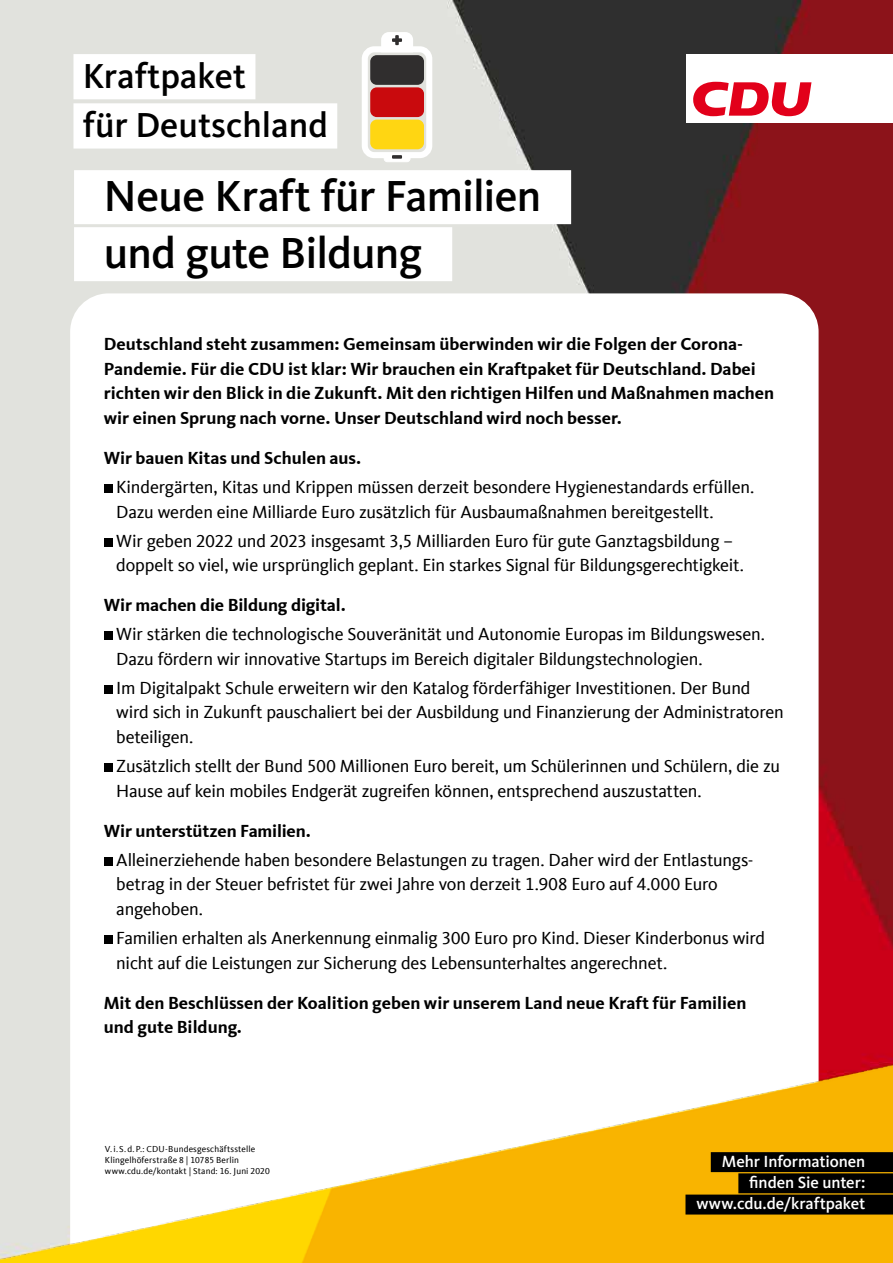
<style>
.page{position:relative;width:893px;height:1263px;background:#fff}
.page>*{position:absolute;margin:0;border:0;box-sizing:border-box;transform-origin:0 0}
.t1{font:500 45px/57px "CDU Kievit Tab";letter-spacing:-.02em;color:#000}
.t2{font:500 36px/49.2px "CDU Kievit";color:#000}
.t3{font:18px/24.8px "CDU Kievit Tab";letter-spacing:-.01em;color:#000}
.t4{font:700 18px/24.8px "CDU Kievit Tab";color:#000}
.t5{font:500 16.8px/21.1px "CDU Kievit Tab";letter-spacing:-.005em;color:#fff;text-align:right}
.t6{font:9px/10.8px "CDU Kievit Tab";letter-spacing:.015em;color:#000}
</style>
<div class="page">
<img style="left:0;top:0;width:893px;height:997px">
<div style="left:686px;top:54px;width:207px;height:69px;background:#fff"></div>
<svg style="left:693px;top:82px;width:118px;height:34px"></svg>
<div style="left:74px;top:170px;width:497px;height:54px;background:#fff"></div>
<div style="left:74px;top:227px;width:378px;height:54px;background:#fff"></div>
<svg style="left:70px;top:293px;width:749px;height:704px"></svg>
<img style="left:0;top:997px;width:893px;height:266px">
<div style="left:104px;top:484px;width:8px;height:9px;background:#000"></div>
<div style="left:104px;top:538px;width:8px;height:8px;background:#000"></div>
<div style="left:104px;top:631px;width:8px;height:9px;background:#000"></div>
<div style="left:104px;top:685px;width:8px;height:9px;background:#000"></div>
<div style="left:104px;top:764px;width:8px;height:8px;background:#000"></div>
<div style="left:104px;top:857px;width:8px;height:9px;background:#000"></div>
<div style="left:104px;top:936px;width:8px;height:8px;background:#000"></div>
<div style="left:73px;top:54px;width:182px;height:45px;background:#fff"></div>
<div style="left:73px;top:103px;width:264px;height:46px;background:#fff"></div>
<div style="left:362px;top:46px;width:70px;height:112px;border:6px solid #fff;border-radius:10px"></div>
<div style="left:370px;top:55px;width:54px;height:30px;background:#302e2e;border-radius:7px"></div>
<div style="left:370px;top:87px;width:54px;height:30px;background:#c90a0d;border-radius:7px"></div>
<div style="left:370px;top:120px;width:54px;height:29px;background:#ffd612;border-radius:7px"></div>
<svg style="left:378px;top:29px;width:38px;height:26px"></svg>
<svg style="left:384px;top:155px;width:26px;height:7px"></svg>
<svg style="left:392px;top:155px;width:10px;height:4px"></svg>
<div style="left:711px;top:1152px;width:182px;height:20px;background:#000"></div>
<div style="left:738px;top:1173px;width:155px;height:20px;background:#000"></div>
<div style="left:685px;top:1194px;width:208px;height:20px;background:#000"></div>
<h2 class="t2" style="left:83px;top:52px;width:247px">Kraftpaket<br>für Deutschland</h2>
<h1 class="t1" style="left:104px;top:168px;width:439px">Neue Kraft für Familien und gute Bildung</h1>
<p class="t4" style="left:104px;top:331px;width:672px">Deutschland steht zusammen: Gemeinsam überwinden wir die Folgen der Corona-Pandemie. Für die CDU ist klar: Wir brauchen ein Kraftpaket für Deutschland. Dabei richten wir den Blick in die Zukunft. Mit den richtigen Hilfen und Maßnahmen machen wir einen Sprung nach vorne. Unser Deutschland wird noch besser.</p>
<p class="t4" style="left:104px;top:445px;width:259px">Wir bauen Kitas und Schulen aus.</p>
<p class="t3" style="left:116px;top:475px;width:640px">Kindergärten, Kitas und Krippen müssen derzeit besondere Hygienestandards erfüllen.<br>Dazu werden eine Milliarde Euro zusätzlich für Ausbaumaßnahmen bereitgestellt.</p>
<p class="t3" style="left:116px;top:528px;width:629px">Wir geben 2022 und 2023 insgesamt 3,5 Milliarden Euro für gute Ganztagsbildung – doppelt so viel, wie ursprünglich geplant. Ein starkes Signal für Bildungsgerechtigkeit.</p>
<p class="t4" style="left:104px;top:592px;width:243px">Wir machen die Bildung digital.</p>
<p class="t3" style="left:116px;top:622px;width:650px">Wir stärken die technologische Souveränität und Autonomie Europas im Bildungswesen.<br>Dazu fördern wir innovative Startups im Bereich digitaler Bildungstechnologien.</p>
<p class="t3" style="left:116px;top:675px;width:669px">Im Digitalpakt Schule erweitern wir den Katalog förderfähiger Investitionen. Der Bund wird sich in Zukunft pauschaliert bei der Ausbildung und Finanzierung der Administratoren beteiligen.</p>
<p class="t3" style="left:116px;top:754px;width:665px">Zusätzlich stellt der Bund 500 Millionen Euro bereit, um Schülerinnen und Schülern, die zu<br>Hause auf kein mobiles Endgerät zugreifen können, entsprechend auszustatten.</p>
<p class="t4" style="left:104px;top:818px;width:209px">Wir unterstützen Familien.</p>
<p class="t3" style="left:116px;top:847px;width:637px">Alleinerziehende haben besondere Belastungen zu tragen. Daher wird der Entlastungs&shy;betrag in der Steuer befristet für zwei Jahre von derzeit 1.908 Euro auf 4.000 Euro angehoben.</p>
<p class="t3" style="left:116px;top:926px;width:650px">Familien erhalten als Anerkennung einmalig 300 Euro pro Kind. Dieser Kinderbonus wird nicht auf die Leistungen zur Sicherung des Lebensunterhaltes angerechnet.</p>
<p class="t4" style="left:104px;top:990px;width:644px">Mit den Beschlüssen der Koalition geben wir unserem Land neue Kraft für Familien und gute Bildung.</p>
<p class="t6" style="left:105px;top:1144px;width:166px">V.i.S.d.P.: CDU-Bundesgeschäftsstelle<br>Klingelhöferstraße 8 | 10785 Berlin www.cdu.de/kontakt | Stand: 16. Juni 2020</p>
<p class="t5" style="left:696px;top:1150px;width:170px">Mehr Informationen finden Sie unter: www.cdu.de/kraftpaket</p>
</div>
